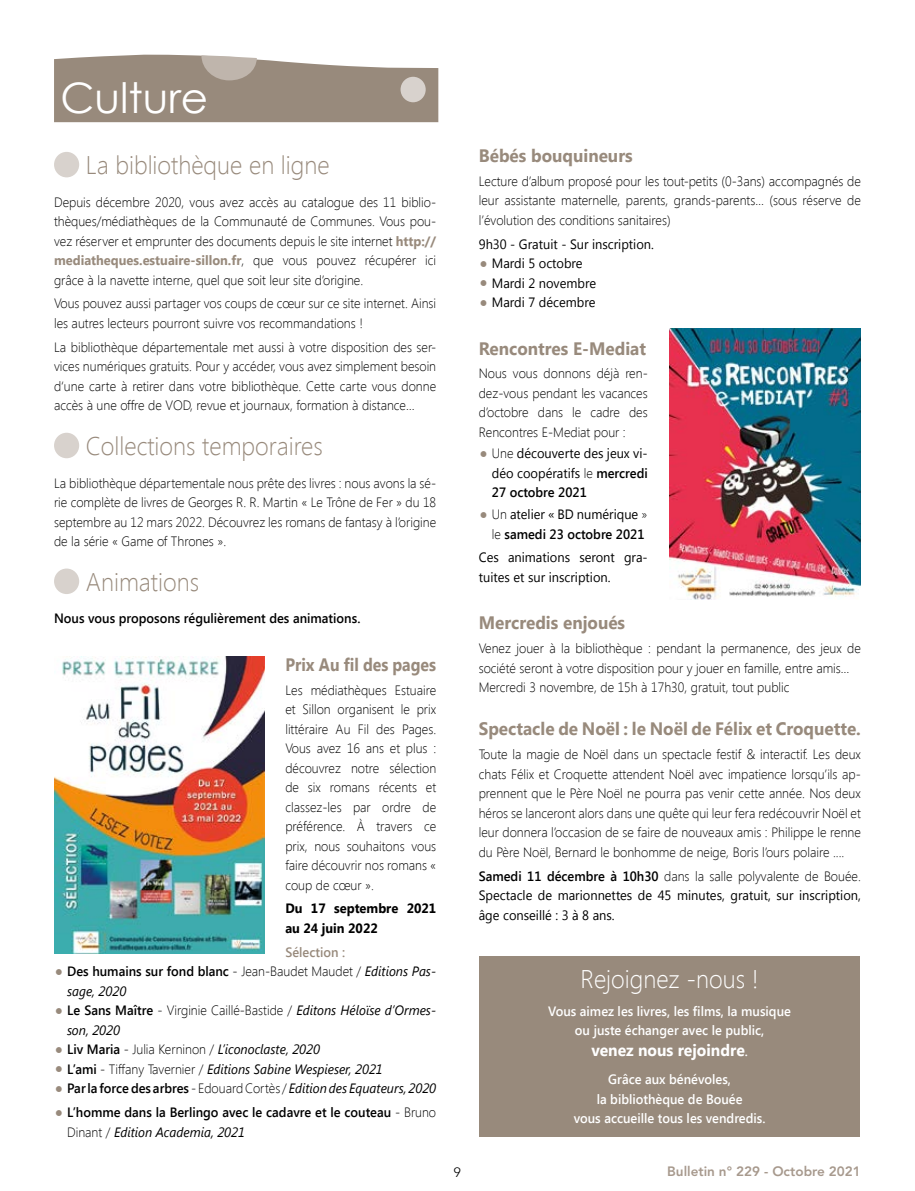
<style>
.page{position:relative;width:915px;height:1191px;background:#fff}
.page>*{position:absolute;margin:0;border:0;box-sizing:border-box;transform-origin:0 0}
.t1{font:42px "Century Gothic";color:#fff}
.t2{font:300 25.5px "Segoe UI";color:#988a7c;scale:.95 1}
.t3{font:300 25.5px "Segoe UI";color:#fff;scale:.95 1}
.t4{font:700 18px "Segoe UI";color:#988a7c;scale:.95 1}
.t5{font:700 18px "Segoe UI";color:#988a7c;scale:.88 1}
.t6{font:700 16.5px "Segoe UI";color:#fff;scale:.95 1}
.t7{font:300 13.5px/19.5px "Segoe UI";color:#000;text-align:justify;scale:.95 1}
.t8{font:13.5px/19.5px "Segoe UI";color:#000;text-align:justify;scale:.95 1}
.t9{font:italic 13.5px/19.5px "Segoe UI";color:#000;scale:.95 1}
.t10{font:600 13.5px/19.5px "Segoe UI";color:#000;scale:.95 1}
.t11{font:600 13.5px/19.5px "Segoe UI";color:#fff;text-align:center;scale:.95 1}
.t12{font:700 13.5px/19.5px "Segoe UI";color:#000;scale:.95 1}
.t13{font:800 13.5px "Avenir LT Std";color:#a7998d}
.t14{font:600 13.5px "Segoe UI";color:#988a7c;scale:.95 1}
.t15{font:300 13.5px "Avenir LT Std";color:#000}
.s1{font-weight:700;color:#988a7c}
.s2{font-weight:300;font-size:25.5px;color:#988a7c}
.s3{font-weight:300}
.s4{font-weight:400;font-style:italic}
.s5{font-weight:300;font-style:normal;font-size:25.5px;color:#988a7c}
.s6{font-weight:600;font-style:normal}
.s7{font-weight:300;font-style:normal}
.s8{font-weight:600}
.s9{font-weight:600;font-size:13.5px}
</style>
<div class="page">
<div style="left:54px;top:152px;width:25px;height:25px;background:#d8d2cd;border-radius:50%"></div>
<div style="left:54px;top:433px;width:25px;height:25px;background:#d8d2cd;border-radius:50%"></div>
<div style="left:54px;top:568px;width:25px;height:26px;background:#d8d2cd;border-radius:50%"></div>
<svg style="left:54px;top:55px;width:384px;height:67px;background:#a29588"></svg>
<div style="left:400px;top:77px;width:25px;height:25px;background:#d8d2cd;border-radius:50%"></div>
<img style="left:54px;top:657px;width:210px;height:296px">
<img style="left:669px;top:329px;width:191px;height:271px">
<div style="left:479px;top:956px;width:380px;height:181px;background:#988a7c"></div>
<h1 class="t1" style="left:60px;top:73px;width:149px">Culture</h1>
<h2 class="t2" style="left:86px;top:148px;width:258px">La bibliothèque en ligne</h2>
<p class="t7" style="left:54px;top:192px;width:403px">Depuis décembre 2020, vous avez accès au catalogue des 11 biblio&shy;thèques/médiathèques de la Communauté de Communes. Vous pou&shy;vez réserver et emprunter des documents depuis le site internet <span class="s1">http:// mediatheques.estuaire-sillon.fr</span>, que vous pouvez récupérer ici grâce à la navette interne, quel que soit leur site d’origine.</p>
<p class="t7" style="left:54px;top:293px;width:403px">Vous pouvez aussi partager vos coups de cœur sur ce site internet. Ainsi les autres lecteurs pourront suivre vos recommandations !</p>
<p class="t7" style="left:54px;top:337px;width:403px">La bibliothèque départementale met aussi à votre disposition des ser&shy;vices numériques gratuits. Pour y accéder, vous avez simplement besoin d‘une carte à retirer dans votre bibliothèque. Cette carte vous donne accès à une offre de VOD, revue et journaux, formation à distance…</p>
<h2 class="t2" style="left:86px;top:428px;width:251px">Collections temporaires</h2>
<p class="t7" style="left:54px;top:472px;width:403px">La bibliothèque départementale nous prête des livres : nous avons la sé&shy;rie complète de livres de Georges R. R. Martin « Le Trône de Fer » du 18 septembre au 12 mars 2022. Découvrez les romans de fantasy à l’origine de la série « Game of Thrones ».</p>
<h2 class="t2" style="left:86px;top:564px;width:121px">Animations</h2>
<p class="t10" style="left:54px;top:608px;width:324px">Nous vous proposons régulièrement des animations.</p>
<h3 class="t5" style="left:285px;top:651px;width:173px">Prix Au fil des pages</h3>
<p class="t7" style="left:285px;top:679px;width:160px">Les médiathèques Estuaire et Sillon organisent le prix littéraire Au Fil des Pages.<br>Vous avez 16 ans et plus : découvrez notre sélection de six romans récents et classez-les par ordre de préférence. À travers ce prix, nous souhaitons vous faire découvrir nos romans « coup de cœur ».</p>
<p class="t12" style="left:285px;top:898px;width:160px">Du 17 septembre 2021 au 24 juin 2022</p>
<p class="t14" style="left:285px;top:942px;width:64px">Sélection :</p>
<p class="t10" style="left:67px;top:961px;width:390px;text-indent:-13px"><span class="s2">•</span> Des humains sur fond blanc <span class="s3">- Jean-Baudet Maudet /</span> <span class="s4">Editions Pas&shy;sage, 2020</span></p>
<p class="t9" style="left:67px;top:1000px;width:390px;text-indent:-13px"><span class="s5">•</span> <span class="s6">Le Sans Maître</span> <span class="s7">- Virginie Caillé-Bastide /</span> Editons Héloïse d’Ormes&shy;son, 2020</p>
<p class="t9" style="left:54px;top:1039px;width:281px"><span class="s5">•</span> <span class="s6">Liv Maria</span> <span class="s7">- Julia Kerninon /</span> L’iconoclaste, 2020</p>
<p class="t9" style="left:54px;top:1058px;width:347px"><span class="s5">•</span> <span class="s6">L’ami</span> <span class="s7">- Tiffany Tavernier /</span> Editions Sabine Wespieser, 2021</p>
<p class="t9" style="left:54px;top:1078px;width:403px"><span class="s5">•</span> <span class="s6">Par la force des arbres</span> <span class="s7">- Edouard Cortès /</span> Edition des Equateurs, 2020</p>
<p class="t10" style="left:67px;top:1101px;width:390px;text-indent:-13px"><span class="s2">•</span> L’homme dans la Berlingo avec le cadavre et le couteau <span class="s3">- Bruno<br>Dinant /</span> <span class="s4">Edition Academia, 2021</span></p>
<h3 class="t4" style="left:478px;top:143px;width:163px">Bébés bouquineurs</h3>
<p class="t7" style="left:478px;top:171px;width:403px">Lecture d’album proposé pour les tout-petits (0-3ans) accompagnés de leur assistante maternelle, parents, grands-parents… (sous réserve de l’évolution des conditions sanitaires)</p>
<p class="t8" style="left:478px;top:233px;width:186px">9h30 - Gratuit - Sur inscription.</p>
<p class="t8" style="left:478px;top:253px;width:111px"><span class="s2">•</span> Mardi 5 octobre</p>
<p class="t8" style="left:478px;top:272px;width:125px"><span class="s2">•</span> Mardi 2 novembre</p>
<p class="t8" style="left:478px;top:292px;width:124px"><span class="s2">•</span> Mardi 7 décembre</p>
<h3 class="t4" style="left:478px;top:335px;width:177px">Rencontres E-Mediat</h3>
<p class="t7" style="left:478px;top:363px;width:179px">Nous vous donnons déjà ren&shy;dez-vous pendant les vacances d’octobre dans le cadre des Rencontres E-Mediat pour :</p>
<p class="t8" style="left:491px;top:443px;width:165px;text-indent:-13px"><span class="s2">•</span> <span class="s3">Une</span> découverte des jeux vi&shy;déo coopératifs <span class="s3">le</span> <span class="s8">mercredi 27 octobre 2021</span></p>
<p class="t8" style="left:478px;top:504px;width:179px;text-align:right"><span class="s2">•</span> <span class="s3">Un</span> atelier « BD numérique <span class="s3">» le</span> <span class="s8">samedi 23 octobre 2021</span></p>
<p class="t8" style="left:478px;top:547px;width:179px">Ces animations seront gra&shy;tuites et sur inscription.</p>
<h3 class="t4" style="left:478px;top:610px;width:155px">Mercredis enjoués</h3>
<p class="t7" style="left:478px;top:638px;width:403px;text-align:left">Venez jouer à la bibliothèque : pendant la permanence, des jeux de société seront à votre disposition pour y jouer en famille, entre amis…<br>Mercredi 3 novembre, de 15h à 17h30, gratuit, tout public</p>
<h3 class="t4" style="left:478px;top:716px;width:403px">Spectacle de Noël : le Noël de Félix et Croquette.</h3>
<p class="t7" style="left:478px;top:744px;width:403px">Toute la magie de Noël dans un spectacle festif &amp; interactif. Les deux chats Félix et Croquette attendent Noël avec impatience lorsqu’ils ap&shy;prennent que le Père Noël ne pourra pas venir cette année. Nos deux héros se lanceront alors dans une quête qui leur fera redécouvrir Noël et leur donnera l’occasion de se faire de nouveaux amis : Philippe le renne du Père Noël, Bernard le bonhomme de neige, Boris l’ours polaire ....</p>
<p class="t8" style="left:478px;top:865px;width:403px"><span class="s8">Samedi 11 décembre à 10h30</span> <span class="s3">dans la salle polyvalente de Bouée.<br></span>Spectacle de marionnettes de 45 minutes, gratuit, sur inscription, âge conseillé : 3 à 8 ans.</p>
<h2 class="t3" style="left:580px;top:961px;width:189px">Rejoignez -nous !</h2>
<p class="t11" style="left:548px;top:1000px;width:257px">Vous aimez les livres, les films, la musique ou juste échanger avec le public,</p>
<p class="t6" style="left:591px;top:1038px;width:166px">venez nous rejoindre<span class="s9">.</span></p>
<p class="t11" style="left:573px;top:1068px;width:203px">Grâce aux bénévoles,<br>la bibliothèque de Bouée<br>vous accueille tous les vendredis.</p>
<p class="t15" style="left:454px;top:1164px;width:9px">9</p>
<p class="t13" style="left:667px;top:1163px;width:195px">Bulletin n° 229 - Octobre 2021</p>
</div>
